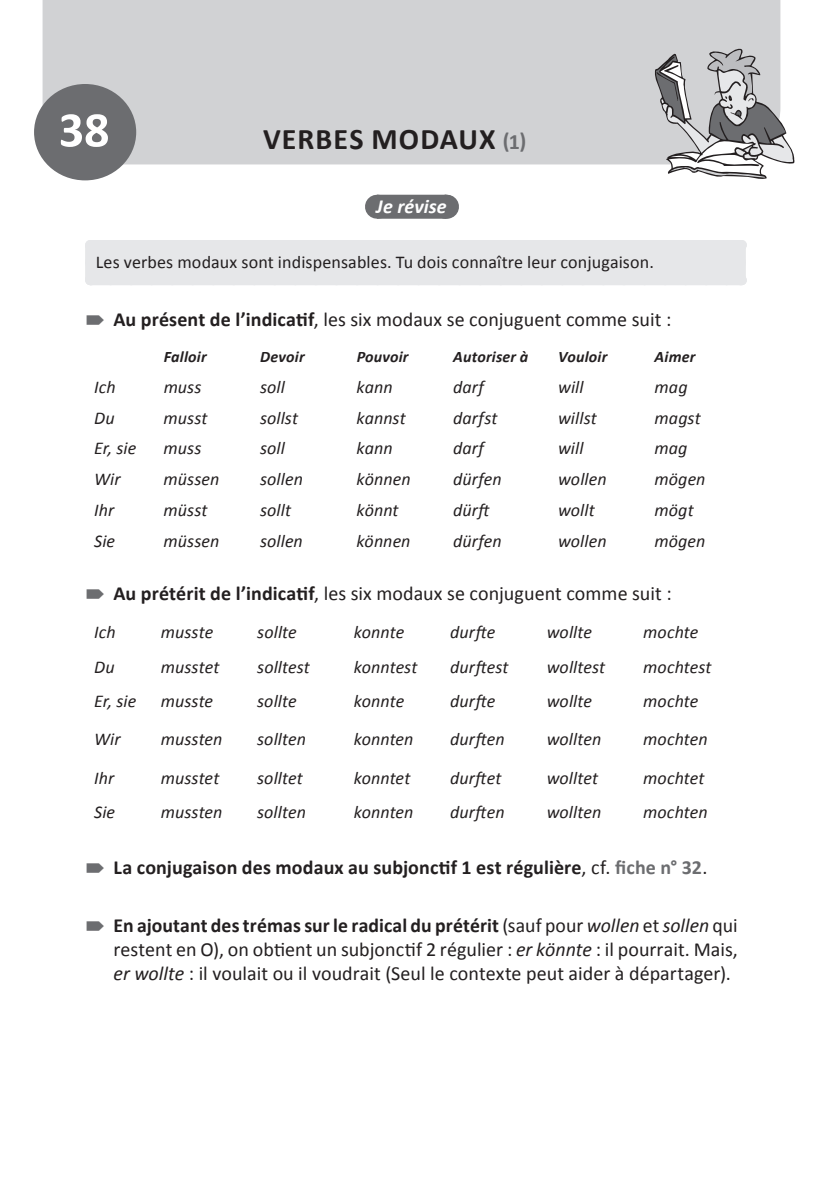
<style>
.page{position:relative;width:823px;height:1191px;background:#fff}
.page>*{position:absolute;margin:0;border:0;box-sizing:border-box;transform-origin:0 0}
.t1{font:700 50px "Calibri";color:#fff}
.t2{font:700 30px "Calibri";letter-spacing:.035em;color:#231f20}
.t3{font:20px/24px "Calibri";letter-spacing:.005em;color:#231f20;text-align:justify}
.t4{font:700 20px "Calibri";letter-spacing:.005em;color:#231f20}
.t5{font:italic 700 20px "Calibri";letter-spacing:.005em;color:#fff}
.t6{font:italic 18px "Calibri";letter-spacing:.005em;color:#231f20}
.t7{font:18px "Calibri";letter-spacing:.005em;color:#231f20}
.t8{font:italic 700 16px "Calibri";letter-spacing:.015em;color:#231f20}
.s1{font-size:22px;color:#6c6d70}
.s2{font-weight:700}
.s3{font-weight:400}
.s4{color:#6c6d70}
.s5{font-style:italic}
</style>
<div class="page">
<div style="left:43px;top:0;width:737px;height:164px;background:#d1d2d4"></div>
<svg style="left:653px;top:48px;width:141px;height:131px"></svg>
<div style="left:34px;top:84px;width:102px;height:96px;background:#6c6d70;border-radius:50%"></div>
<div style="left:377px;top:195px;width:69px;height:24px;background:#6c6d70"></div>
<svg style="left:411px;top:195px;width:36px;height:24px"></svg>
<div style="left:90px;top:245px;width:650px;height:35px;background:#e6e7e9"></div>
<div style="left:90px;top:240px;width:650px;height:10px;background:#e6e7e9"></div>
<div style="left:85px;top:245px;width:10px;height:35px;background:#e6e7e9"></div>
<div style="left:735px;top:245px;width:10px;height:35px;background:#e6e7e9"></div>
<div style="left:90px;top:275px;width:650px;height:10px;background:#e6e7e9"></div>
<svg style="left:85px;top:240px;width:5px;height:5px"></svg>
<h1 class="t1" style="left:59px;top:99px;width:52px">38</h1>
<h2 class="t2" style="left:263px;top:121px;width:265px">VERBES MODAUX <span class="s1">(1)</span></h2>
<p class="t5" style="left:376px;top:194px;width:72px">Je révise</p>
<p class="t7" style="left:96px;top:251px;width:559px">Les verbes modaux sont indispensables. Tu dois connaître leur conjugaison.</p>
<p class="t3" style="left:113px;top:308px;width:559px"><span class="s2">Au présent de l’indicatif</span>, les six modaux se conjuguent comme suit :</p>
<p class="t8" style="left:163px;top:346px;width:44px">Falloir</p>
<p class="t8" style="left:260px;top:346px;width:46px">Devoir</p>
<p class="t8" style="left:356px;top:346px;width:53px">Pouvoir</p>
<p class="t8" style="left:453px;top:346px;width:77px">Autoriser à</p>
<p class="t8" style="left:558px;top:346px;width:51px">Vouloir</p>
<p class="t8" style="left:654px;top:346px;width:42px">Aimer</p>
<p class="t6" style="left:94px;top:375px;width:23px">Ich</p>
<p class="t6" style="left:163px;top:375px;width:39px">muss</p>
<p class="t6" style="left:260px;top:375px;width:26px">soll</p>
<p class="t6" style="left:356px;top:375px;width:37px">kann</p>
<p class="t6" style="left:453px;top:375px;width:32px">darf</p>
<p class="t6" style="left:557px;top:375px;width:27px">will</p>
<p class="t6" style="left:654px;top:375px;width:34px">mag</p>
<p class="t6" style="left:94px;top:405px;width:22px">Du</p>
<p class="t6" style="left:163px;top:405px;width:45px">musst</p>
<p class="t6" style="left:260px;top:405px;width:40px">sollst</p>
<p class="t6" style="left:356px;top:405px;width:51px">kannst</p>
<p class="t6" style="left:453px;top:405px;width:46px">darfst</p>
<p class="t6" style="left:557px;top:405px;width:40px">willst</p>
<p class="t6" style="left:654px;top:405px;width:48px">magst</p>
<p class="t6" style="left:94px;top:436px;width:44px">Er, sie</p>
<p class="t6" style="left:163px;top:436px;width:39px">muss</p>
<p class="t6" style="left:260px;top:436px;width:26px">soll</p>
<p class="t6" style="left:356px;top:436px;width:37px">kann</p>
<p class="t6" style="left:453px;top:436px;width:32px">darf</p>
<p class="t6" style="left:557px;top:436px;width:27px">will</p>
<p class="t6" style="left:654px;top:436px;width:34px">mag</p>
<p class="t6" style="left:94px;top:467px;width:28px">Wir</p>
<p class="t6" style="left:163px;top:467px;width:57px">müssen</p>
<p class="t6" style="left:260px;top:467px;width:44px">sollen</p>
<p class="t6" style="left:356px;top:467px;width:55px">können</p>
<p class="t6" style="left:453px;top:467px;width:50px">dürfen</p>
<p class="t6" style="left:557px;top:467px;width:50px">wollen</p>
<p class="t6" style="left:654px;top:467px;width:52px">mögen</p>
<p class="t6" style="left:94px;top:498px;width:22px">Ihr</p>
<p class="t6" style="left:163px;top:498px;width:45px">müsst</p>
<p class="t6" style="left:260px;top:498px;width:32px">sollt</p>
<p class="t6" style="left:356px;top:498px;width:43px">könnt</p>
<p class="t6" style="left:453px;top:498px;width:40px">dürft</p>
<p class="t6" style="left:557px;top:498px;width:38px">wollt</p>
<p class="t6" style="left:654px;top:498px;width:41px">mögt</p>
<p class="t6" style="left:94px;top:528px;width:23px">Sie</p>
<p class="t6" style="left:163px;top:528px;width:57px">müssen</p>
<p class="t6" style="left:260px;top:528px;width:44px">sollen</p>
<p class="t6" style="left:356px;top:528px;width:55px">können</p>
<p class="t6" style="left:453px;top:528px;width:50px">dürfen</p>
<p class="t6" style="left:557px;top:528px;width:50px">wollen</p>
<p class="t6" style="left:654px;top:528px;width:52px">mögen</p>
<p class="t3" style="left:113px;top:581px;width:559px"><span class="s2">Au prétérit de l’indicatif</span>, les six modaux se conjuguent comme suit :</p>
<p class="t6" style="left:94px;top:620px;width:23px">Ich</p>
<p class="t6" style="left:161px;top:620px;width:54px">musste</p>
<p class="t6" style="left:257px;top:620px;width:41px">sollte</p>
<p class="t6" style="left:353px;top:620px;width:52px">konnte</p>
<p class="t6" style="left:450px;top:620px;width:47px">durfte</p>
<p class="t6" style="left:546px;top:620px;width:47px">wollte</p>
<p class="t6" style="left:643px;top:620px;width:57px">mochte</p>
<p class="t6" style="left:94px;top:654px;width:22px">Du</p>
<p class="t6" style="left:161px;top:654px;width:60px">musstet</p>
<p class="t6" style="left:257px;top:654px;width:54px">solltest</p>
<p class="t6" style="left:353px;top:654px;width:65px">konntest</p>
<p class="t6" style="left:450px;top:654px;width:60px">durftest</p>
<p class="t6" style="left:546px;top:654px;width:60px">wolltest</p>
<p class="t6" style="left:643px;top:654px;width:70px">mochtest</p>
<p class="t6" style="left:94px;top:688px;width:44px">Er, sie</p>
<p class="t6" style="left:161px;top:688px;width:54px">musste</p>
<p class="t6" style="left:257px;top:688px;width:41px">sollte</p>
<p class="t6" style="left:353px;top:688px;width:52px">konnte</p>
<p class="t6" style="left:450px;top:688px;width:47px">durfte</p>
<p class="t6" style="left:546px;top:688px;width:47px">wollte</p>
<p class="t6" style="left:642px;top:688px;width:57px">mochte</p>
<p class="t6" style="left:94px;top:727px;width:28px">Wir</p>
<p class="t6" style="left:161px;top:727px;width:63px">mussten</p>
<p class="t6" style="left:257px;top:727px;width:50px">sollten</p>
<p class="t6" style="left:353px;top:727px;width:61px">konnten</p>
<p class="t6" style="left:450px;top:727px;width:56px">durften</p>
<p class="t6" style="left:546px;top:727px;width:56px">wollten</p>
<p class="t6" style="left:642px;top:727px;width:66px">mochten</p>
<p class="t6" style="left:94px;top:765px;width:22px">Ihr</p>
<p class="t6" style="left:161px;top:765px;width:60px">musstet</p>
<p class="t6" style="left:257px;top:765px;width:47px">solltet</p>
<p class="t6" style="left:353px;top:765px;width:58px">konntet</p>
<p class="t6" style="left:450px;top:765px;width:53px">durftet</p>
<p class="t6" style="left:546px;top:765px;width:53px">wolltet</p>
<p class="t6" style="left:642px;top:765px;width:63px">mochtet</p>
<p class="t6" style="left:94px;top:800px;width:23px">Sie</p>
<p class="t6" style="left:161px;top:800px;width:63px">mussten</p>
<p class="t6" style="left:257px;top:800px;width:50px">sollten</p>
<p class="t6" style="left:353px;top:800px;width:61px">konnten</p>
<p class="t6" style="left:450px;top:800px;width:56px">durften</p>
<p class="t6" style="left:546px;top:800px;width:56px">wollten</p>
<p class="t6" style="left:642px;top:800px;width:66px">mochten</p>
<p class="t4" style="left:113px;top:855px;width:595px">La conjugaison des modaux au subjonctif 1 est régulière<span class="s3">, cf.</span> <span class="s4">fiche n° 32</span><span class="s3">.</span></p>
<p class="t3" style="left:113px;top:913px;width:625px"><span class="s2">En ajoutant des trémas sur le radical du prétérit</span> (sauf pour <span class="s5">wollen</span> et <span class="s5">sollen</span> qui restent en O), on obtient un subjonctif 2 régulier : <span class="s5">er könnte</span> : il pourrait. Mais, <span class="s5">er wollte</span> : il voulait ou il voudrait (Seul le contexte peut aider à départager).</p>
</div>
